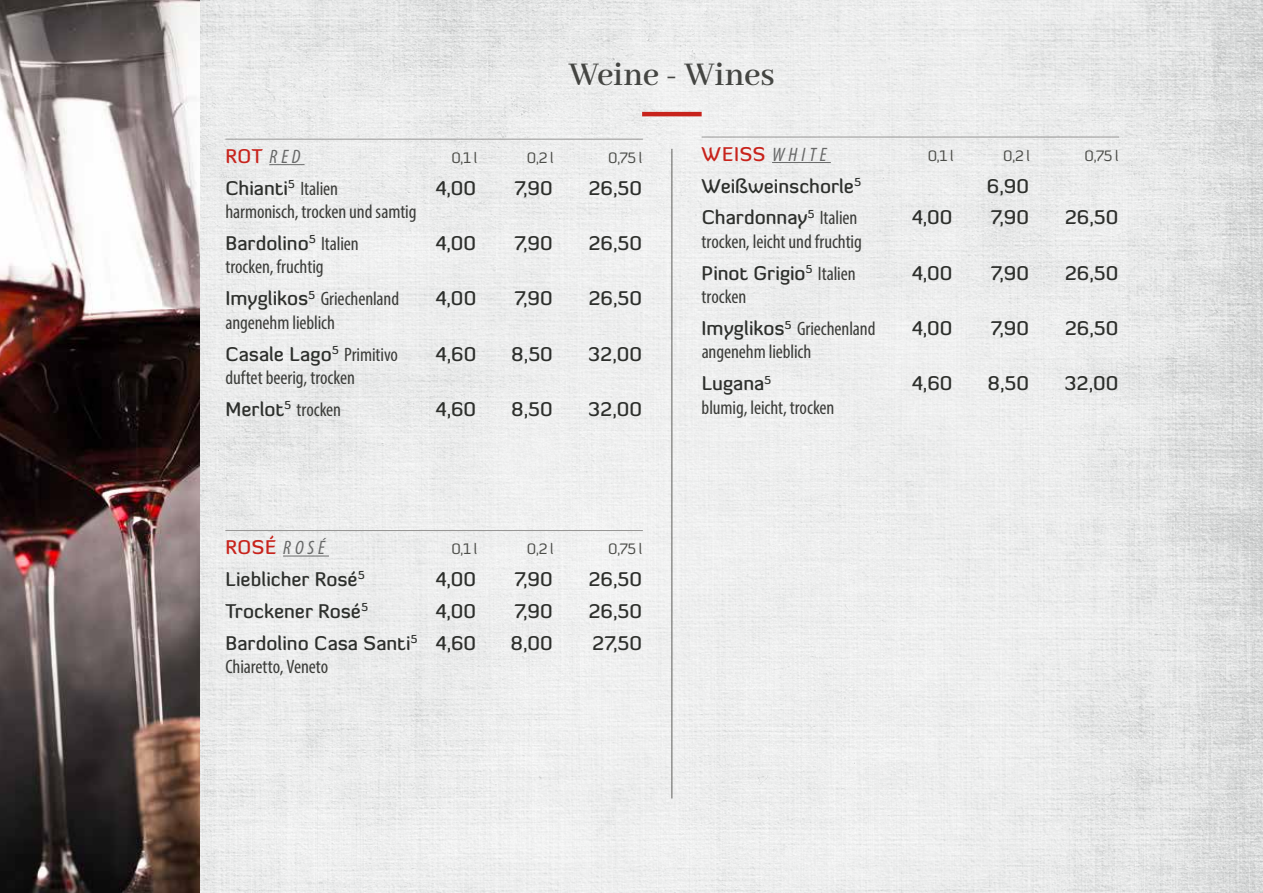
<style>
.page{position:relative;width:1263px;height:893px;background:#fff}
.page>*{position:absolute;margin:0;border:0;box-sizing:border-box;transform-origin:0 0}
.t1{font:600 36px "Abhaya Libre";letter-spacing:-.01em;color:#444542}
.t2{font:500 19.5px "Diavlo";letter-spacing:.005em;color:#2d2f2c}
.t3{font:condensed 19.5px/32px "Myriad Pro";letter-spacing:-.005em;color:#3c3d3a}
.t4{font:500 19.5px "Diavlo";letter-spacing:.03em;color:#c8231c}
.t5{font:15px "Diavlo";color:#4c4d49}
.s1{font-family:"Myriad Pro";font-weight:400;font-style:italic;font-stretch:condensed;color:#676868}
.s2{font-family:"Myriad Pro";font-weight:400;font-stretch:condensed;color:#3c3d3a}
.s3{font-family:"Diavlo";font-weight:500;font-stretch:normal;color:#2d2f2c}
</style>
<div class="page">
<img style="left:200px;top:0;width:1063px;height:893px">
<img style="left:0;top:0;width:200px;height:893px">
<hr style="left:702px;top:137px;width:417px;height:1px;background:#979695">
<hr style="left:772px;top:162px;width:59px;height:1px;background:#676868">
<hr style="left:642px;top:112px;width:60px;height:4px;background:#c8231c">
<hr style="left:225px;top:139px;width:418px;height:1px;background:#979695">
<hr style="left:269px;top:164px;width:36px;height:1px;background:#676868">
<hr style="left:225px;top:530px;width:418px;height:1px;background:#979695">
<hr style="left:283px;top:555px;width:46px;height:1px;background:#676868">
<hr style="left:671px;top:149px;width:1px;height:649px;background:#5d5d5a">
<h1 class="t1" style="left:569px;top:55px;width:207px">Weine - Wines</h1>
<p class="t4" style="left:225px;top:144px;width:77px">ROT <span class="s1">RED</span></p>
<p class="t5" style="left:451px;top:148px;width:27px">0,1 l</p>
<p class="t5" style="left:527px;top:148px;width:28px">0,2 l</p>
<p class="t5" style="left:608px;top:148px;width:35px">0,75 l</p>
<p class="t2" style="left:225px;top:175px;width:114px">Chianti<sup>5</sup> <span class="s2">Italien</span></p>
<p class="t2" style="left:436px;top:175px;width:42px">4,00</p>
<p class="t2" style="left:515px;top:175px;width:40px">7,90</p>
<p class="t2" style="left:589px;top:175px;width:55px">26,50</p>
<p class="t3" style="left:225px;top:195px;width:193px">harmonisch, trocken und samtig</p>
<p class="t2" style="left:225px;top:231px;width:135px">Bardolino<sup>5</sup> <span class="s2">Italien</span></p>
<p class="t2" style="left:436px;top:231px;width:42px">4,00</p>
<p class="t2" style="left:515px;top:231px;width:40px">7,90</p>
<p class="t2" style="left:589px;top:231px;width:55px">26,50</p>
<p class="t3" style="left:225px;top:251px;width:175px">trocken, fruchtig<br><span class="s3">Imyglikos</span><sup>5</sup> Griechenland</p>
<p class="t2" style="left:436px;top:286px;width:42px">4,00</p>
<p class="t2" style="left:515px;top:286px;width:40px">7,90</p>
<p class="t2" style="left:589px;top:286px;width:55px">26,50</p>
<p class="t3" style="left:225px;top:306px;width:111px">angenehm lieblich</p>
<p class="t2" style="left:225px;top:341px;width:174px">Casale Lago<sup>5</sup> <span class="s2">Primitivo</span></p>
<p class="t2" style="left:436px;top:341px;width:42px">4,60</p>
<p class="t2" style="left:511px;top:341px;width:43px">8,50</p>
<p class="t2" style="left:588px;top:341px;width:55px">32,00</p>
<p class="t3" style="left:225px;top:361px;width:131px">duftet beerig, trocken<br><span class="s3">Merlot</span><sup>5</sup> trocken</p>
<p class="t2" style="left:436px;top:397px;width:42px">4,60</p>
<p class="t2" style="left:511px;top:397px;width:43px">8,50</p>
<p class="t2" style="left:588px;top:397px;width:55px">32,00</p>
<p class="t4" style="left:225px;top:535px;width:101px">ROSÉ <span class="s1">ROSÉ</span></p>
<p class="t5" style="left:451px;top:539px;width:27px">0,1 l</p>
<p class="t5" style="left:527px;top:539px;width:28px">0,2 l</p>
<p class="t5" style="left:608px;top:539px;width:35px">0,75 l</p>
<p class="t2" style="left:225px;top:567px;width:141px">Lieblicher Rosé<sup>5</sup></p>
<p class="t2" style="left:436px;top:567px;width:42px">4,00</p>
<p class="t2" style="left:515px;top:567px;width:40px">7,90</p>
<p class="t2" style="left:589px;top:567px;width:55px">26,50</p>
<p class="t2" style="left:225px;top:599px;width:144px">Trockener Rosé<sup>5</sup></p>
<p class="t2" style="left:436px;top:599px;width:42px">4,00</p>
<p class="t2" style="left:515px;top:599px;width:40px">7,90</p>
<p class="t2" style="left:589px;top:599px;width:55px">26,50</p>
<p class="t2" style="left:225px;top:631px;width:252px">Bardolino Casa Santi<sup>5</sup> 4,60</p>
<p class="t2" style="left:510px;top:631px;width:44px">8,00</p>
<p class="t2" style="left:592px;top:631px;width:51px">27,50</p>
<p class="t3" style="left:225px;top:650px;width:104px">Chiaretto, Veneto</p>
<p class="t4" style="left:702px;top:141px;width:127px">WEISS <span class="s1">WHITE</span></p>
<p class="t5" style="left:928px;top:146px;width:27px">0,1 l</p>
<p class="t5" style="left:1003px;top:146px;width:28px">0,2 l</p>
<p class="t5" style="left:1084px;top:146px;width:35px">0,75 l</p>
<p class="t2" style="left:702px;top:173px;width:161px">Weißweinschorle<sup>5</sup></p>
<p class="t2" style="left:987px;top:173px;width:44px">6,90</p>
<p class="t2" style="left:702px;top:205px;width:157px">Chardonnay<sup>5</sup> <span class="s2">Italien</span></p>
<p class="t2" style="left:912px;top:205px;width:42px">4,00</p>
<p class="t2" style="left:991px;top:205px;width:40px">7,90</p>
<p class="t2" style="left:1065px;top:205px;width:55px">26,50</p>
<p class="t3" style="left:702px;top:225px;width:162px">trocken, leicht und fruchtig</p>
<p class="t2" style="left:702px;top:261px;width:155px">Pinot Grigio<sup>5</sup> <span class="s2">Italien</span></p>
<p class="t2" style="left:912px;top:261px;width:42px">4,00</p>
<p class="t2" style="left:991px;top:261px;width:40px">7,90</p>
<p class="t2" style="left:1065px;top:261px;width:55px">26,50</p>
<p class="t3" style="left:702px;top:280px;width:175px">trocken<br><span class="s3">Imyglikos</span><sup>5</sup> Griechenland</p>
<p class="t2" style="left:912px;top:316px;width:42px">4,00</p>
<p class="t2" style="left:991px;top:316px;width:40px">7,90</p>
<p class="t2" style="left:1065px;top:316px;width:55px">26,50</p>
<p class="t3" style="left:702px;top:336px;width:111px">angenehm lieblich</p>
<p class="t2" style="left:702px;top:371px;width:71px">Lugana<sup>5</sup></p>
<p class="t2" style="left:912px;top:371px;width:42px">4,60</p>
<p class="t2" style="left:987px;top:371px;width:43px">8,50</p>
<p class="t2" style="left:1064px;top:371px;width:55px">32,00</p>
<p class="t3" style="left:702px;top:391px;width:134px">blumig, leicht, trocken</p>
</div>
